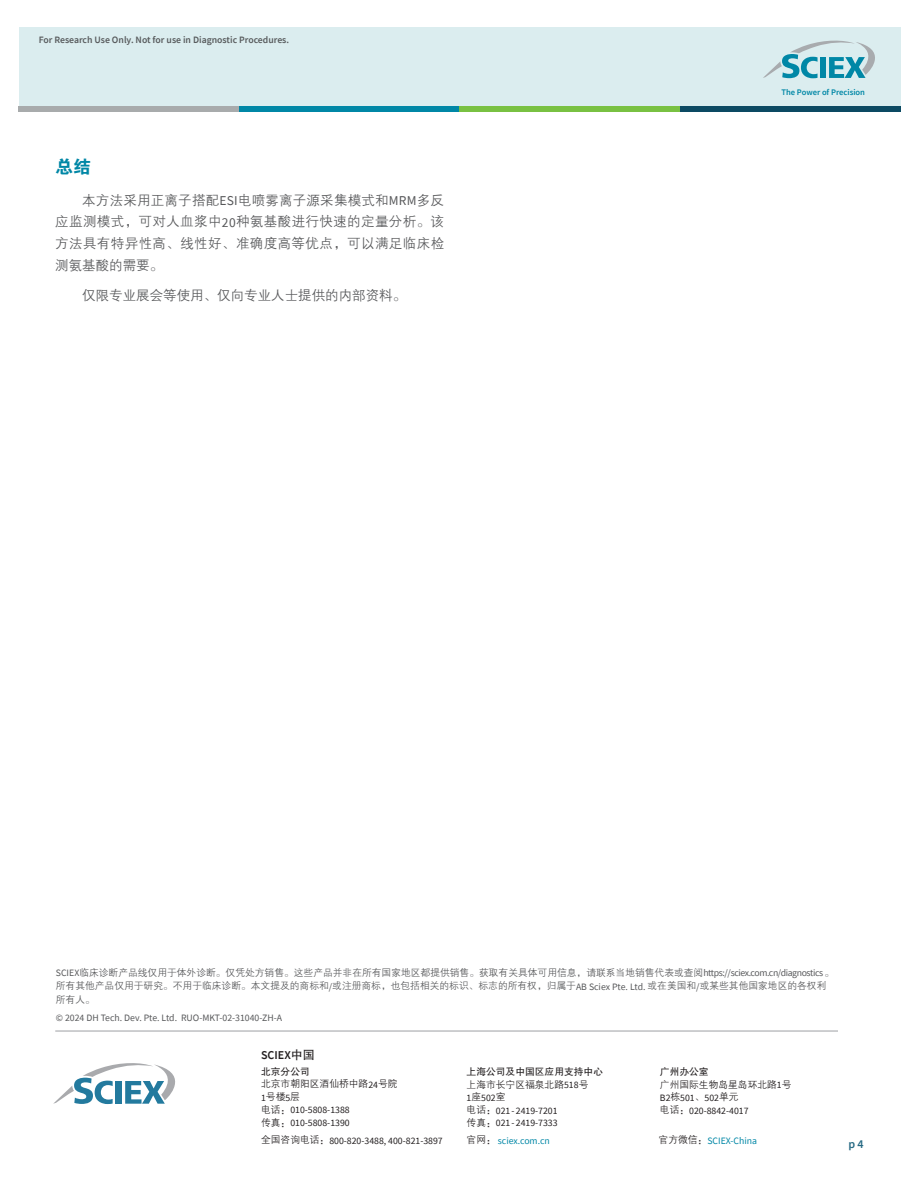
<style>
.page{position:relative;width:918px;height:1188px;background:#fff}
.page>*{position:absolute;margin:0;border:0;box-sizing:border-box;transform-origin:0 0}
.t1{font:18px "FZDHTK GBK1 0";color:#0087a6}
.t2{font:13.5px/21.8px "FZZDXK GBK1 0";letter-spacing:.03em;color:#57585a;text-align:justify}
.t3{font:13.5px "FZZDXK GBK1 0";color:#57585a}
.t4{font:600 12px "Source Sans Pro";color:#231f20}
.t5{font:600 12px "Source Sans Pro";color:#266983}
.t6{font:9.75px/13.5px "FZZDXK GBK1 0";color:#57585a}
.t7{font:9.75px/12.8px "Source Sans Pro";color:#231f20}
.t8{font:600 9.75px "Source Sans Pro";color:#575a5c}
.t9{font:9.75px/12.8px "FZZDXK GBK1 0";color:#231f20}
.t10{font:9.75px "Source Sans Pro";color:#57585a}
.t11{font:9.75px "Source Sans Pro";color:#0087a6}
.t12{font:9.75px "FZHTK GBK1 0";color:#231f20}
.t13{font:600 8.55px "Source Sans Pro";color:#0087a6}
.s1{font-family:"Source Sans Pro"}
.s2{font-family:"FZHTK GBK1 0";font-weight:400}
.s3{font-family:"FZZDXK GBK1 0"}
.s4{font-family:"FZZDXK GBK1 0";color:#231f20}
</style>
<div class="page">
<div style="left:19px;top:27px;width:881px;height:84px;background:#dbedef"></div>
<div style="left:19px;top:106px;width:220px;height:5px;background:#a8abac"></div>
<div style="left:239px;top:106px;width:220px;height:5px;background:#0087a6"></div>
<div style="left:459px;top:106px;width:221px;height:5px;background:#79c142"></div>
<div style="left:680px;top:106px;width:220px;height:5px;background:#0c4a63"></div>
<svg style="left:763px;top:41px;width:112px;height:37px"></svg>
<hr style="left:55px;top:1031px;width:783px;height:1px;background:#bebfc2">
<svg style="left:53px;top:1063px;width:122px;height:41px"></svg>
<p class="t8" style="left:39px;top:33px;width:252px">For Research Use Only. Not for use in Diagnostic Procedures.</p>
<h1 class="t1" style="left:55px;top:157px;width:37px">总结</h1>
<h2 class="t2" style="left:55px;top:189px;width:390px;text-indent:27px">本方法采用正离子搭配<span class="s1">ESI</span>电喷雾离子源采集模式和<span class="s1">MRM</span>多反应监测模式，可对人血浆中<span class="s1">20</span>种氨基酸进行快速的定量分析。该方法具有特异性高、线性好、准确度高等优点，可以满足临床检测氨基酸的需要。</h2>
<h2 class="t3" style="left:82px;top:288px;width:326px">仅限专业展会等使用、仅向专业人士提供的内部资料。</h2>
<p class="t13" style="left:782px;top:86px;width:85px">The Power of Precision</p>
<p class="t6" style="left:56px;top:966px;width:780px"><span class="s1">SCIEX</span>临床诊断产品线仅用于体外诊断。仅凭处方销售。这些产品并非在所有国家地区都提供销售。获取有关具体可用信息，请联系当地销售代表或查阅<span class="s1">https://sciex.com.cn/diagnostics</span> 。所有其他产品仅用于研究。不用于临床诊断。本文提及的商标和<span class="s1">/</span>或注册商标，也包括相关的标识、标志的所有权，归属于<span class="s1">AB Sciex Pte. Ltd.</span> 或在美国和<span class="s1">/</span>或某些其他国家地区的各权利所有人。</p>
<p class="t10" style="left:56px;top:1011px;width:228px">© 2024 DH Tech. Dev. Pte. Ltd. RUO-MKT-02-31040-ZH-A</p>
<p class="t4" style="left:261px;top:1047px;width:55px">SCIEX<span class="s2">中国</span></p>
<p class="t12" style="left:261px;top:1066px;width:50px">北京分公司</p>
<p class="t9" style="left:261px;top:1078px;width:138px">北京市朝阳区酒仙桥中路<span class="s1">24</span>号院<br><span class="s1">1</span>号楼<span class="s1">5</span>层</p>
<p class="t7" style="left:261px;top:1104px;width:90px"><span class="s3">电话：</span>010-5808-1388<span class="s3">传真：</span>010-5808-1390</p>
<p class="t12" style="left:467px;top:1066px;width:138px">上海公司及中国区应用支持中心</p>
<p class="t9" style="left:467px;top:1078px;width:123px">上海市长宁区福泉北路<span class="s1">518</span>号</p>
<p class="t7" style="left:467px;top:1091px;width:93px">1<span class="s3">座</span>502<span class="s3">室<br>电话：</span>021 - 2419-7201<span class="s3">传真：</span>021 - 2419-7333</p>
<p class="t12" style="left:660px;top:1066px;width:50px">广州办公室</p>
<p class="t9" style="left:660px;top:1078px;width:133px">广州国际生物岛星岛环北路<span class="s1">1</span>号</p>
<p class="t7" style="left:660px;top:1091px;width:90px">B2<span class="s3">栋</span>501<span class="s3">、</span>502<span class="s3">单元电话：</span>020-8842-4017</p>
<p class="t7" style="left:261px;top:1134px;width:183px"><span class="s3">全国咨询电话：</span>800-820-3488, 400-821-3897</p>
<p class="t11" style="left:467px;top:1134px;width:85px"><span class="s4">官网：</span> sciex.com.cn</p>
<p class="t11" style="left:659px;top:1134px;width:100px"><span class="s4">官方微信：</span>SCIEX-China</p>
<p class="t5" style="left:848px;top:1136px;width:17px">p 4</p>
</div>
